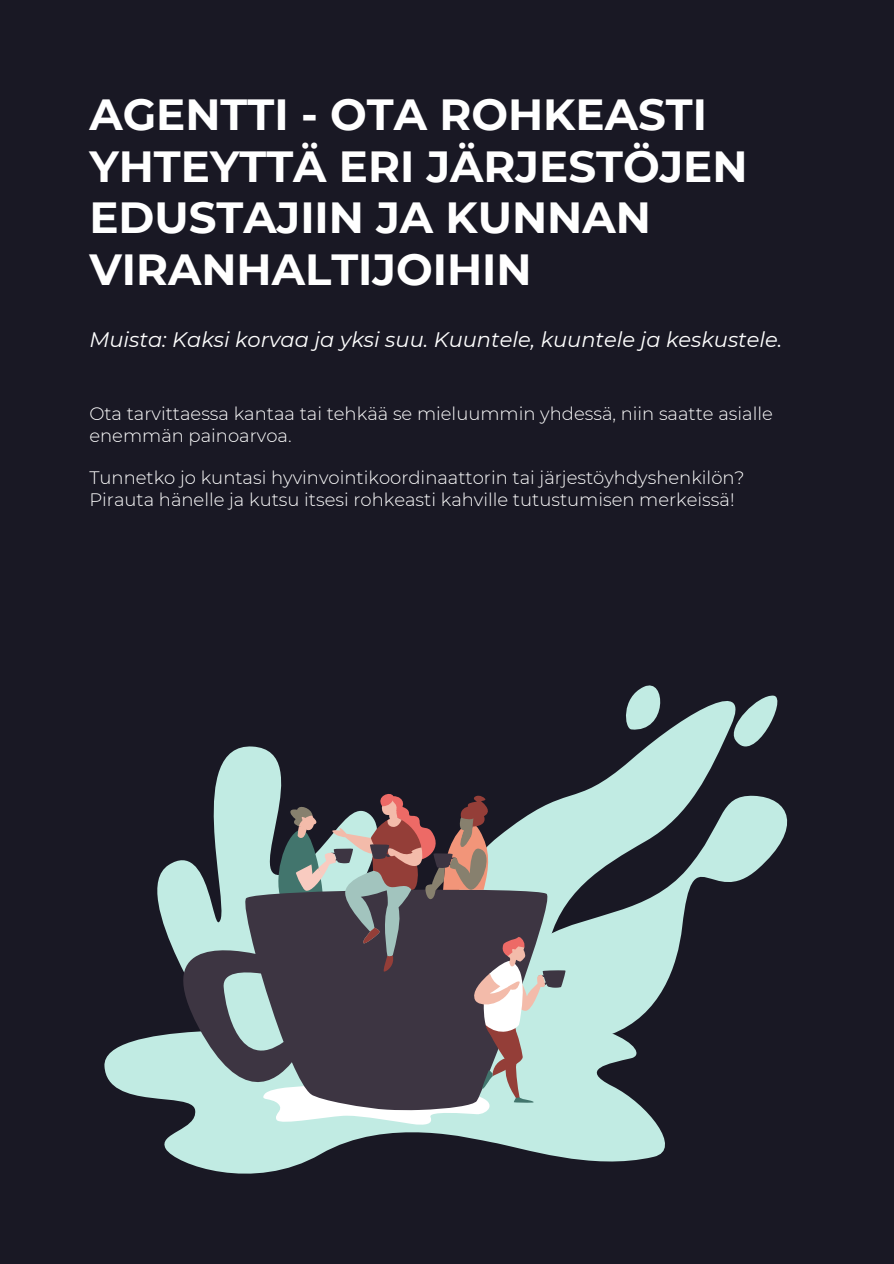
<style>
.page{position:relative;width:894px;height:1264px;background:#fff}
.page>*{position:absolute;margin:0;border:0;box-sizing:border-box;transform-origin:0 0}
.t1{font:700 43.5px/51.8px "Montserrat";color:#fff}
.t2{font:italic 21px "Montserrat";color:#fff}
.t3{font:300 18px/21.3px "Montserrat";color:#fff}
</style>
<div class="page">
<div style="left:0;top:0;width:893px;height:1263px;background:#191824"></div>
<svg style="left:104px;top:1036px;width:561px;height:137px;fill:#c1ebe3"></svg>
<svg style="left:157px;top:746px;width:125px;height:140px"></svg>
<svg style="left:752px;top:795px;width:34px;height:79px;fill:#c1ebe3"></svg>
<svg style="left:566px;top:701px;width:186px;height:360px"></svg>
<svg style="left:152px;top:886px;width:107px;height:224px;fill:#c1ebe3"></svg>
<svg style="left:726px;top:695px;width:52px;height:72px"></svg>
<svg style="left:620px;top:685px;width:47px;height:48px"></svg>
<svg style="left:259px;top:790px;width:307px;height:336px;background:#717175"></svg>
<h1 class="t1" style="left:89px;top:88px;width:659px">AGENTTI - OTA ROHKEASTI<br>YHTEYTTÄ ERI JÄRJESTÖJEN<br>EDUSTAJIIN JA KUNNAN<br>VIRANHALTIJOIHIN</h1>
<h2 class="t2" style="left:89px;top:327px;width:694px">Muista: Kaksi korvaa ja yksi suu. Kuuntele, kuuntele ja keskustele.</h2>
<p class="t3" style="left:89px;top:403px;width:684px">Ota tarvittaessa kantaa tai tehkää se mieluummin yhdessä, niin saatte asialle enemmän painoarvoa.</p>
<p class="t3" style="left:89px;top:467px;width:656px">Tunnetko jo kuntasi hyvinvointikoordinaattorin tai järjestöyhdyshenkilön?<br>Pirauta hänelle ja kutsu itsesi rohkeasti kahville tutustumisen merkeissä!</p>
</div>
